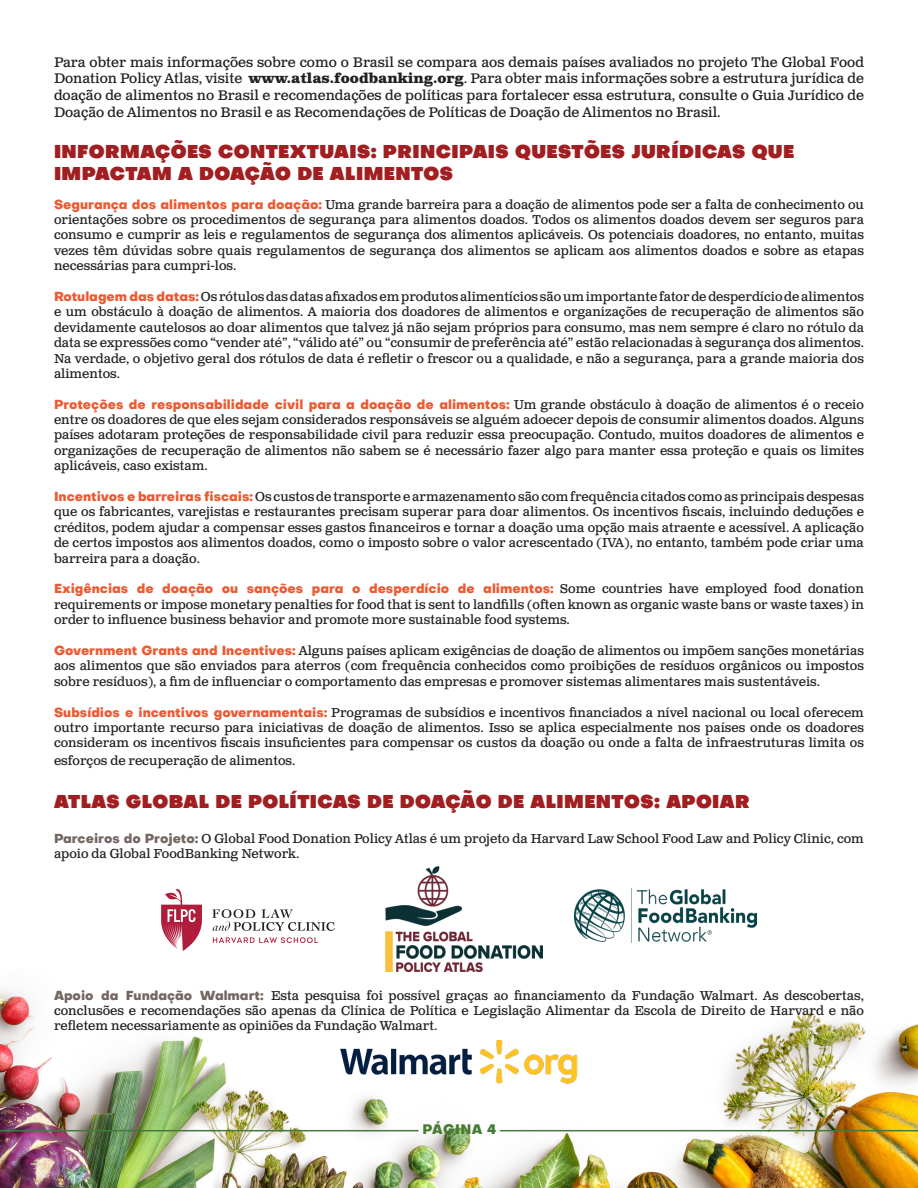
<style>
.page{position:relative;width:918px;height:1188px;background:#fff}
.page>*{position:absolute;margin:0;border:0;box-sizing:border-box;transform-origin:0 0}
.heading_1{font:18px/21.6px "Objectivity Super";letter-spacing:.025em;color:#a11e21}
.t1{font:13.8px/16.6px "Clarendon Text Pro";color:#231f20;text-align:justify}
.t2{font:800 13.5px "Objectivity";letter-spacing:.03em;color:#457c32}
.t3{font:12.9px/15.5px "Clarendon Text Pro";color:#231f20;text-align:justify}
.s1{font-weight:700}
.s2{font-family:"Objectivity";font-weight:800;color:#ec5a31}
.s3{font-family:"Objectivity";font-weight:800;color:#736663}
.s4{color:#427b3a}
</style>
<div class="page">
<img style="left:0;top:969px;width:918px;height:219px">
<img style="left:326px;top:1040px;width:266px;height:49px">
<hr style="left:0;top:1130px;width:418px;height:1px;background:#427b3a">
<hr style="left:500px;top:1130px;width:418px;height:1px;background:#427b3a">
<svg style="left:213px;top:937px;width:105px;height:6px"></svg>
<svg style="left:212px;top:909px;width:123px;height:22px"></svg>
<svg style="left:161px;top:889px;width:41px;height:62px"></svg>
<img style="left:386px;top:867px;width:156px;height:104px">
<img style="left:575px;top:888px;width:182px;height:54px">
<p class="t1" style="left:54px;top:54px;width:812px">Para obter mais informações sobre como o Brasil se compara aos demais países avaliados no projeto The Global Food Donation Policy Atlas, visite <span class="s1">www.atlas.foodbanking.org</span>. Para obter mais informações sobre a estrutura jurídica de doação de alimentos no Brasil e recomendações de políticas para fortalecer essa estrutura, consulte o Guia Jurídico de Doação de Alimentos no Brasil e as Recomendações de Políticas de Doação de Alimentos no Brasil.</p>
<p class="heading_1" style="left:54px;top:141px;width:742px">INFORMAÇÕES CONTEXTUAIS: PRINCIPAIS QUESTÕES JURÍDICAS QUE<br>IMPACTAM A DOAÇÃO DE ALIMENTOS</p>
<p class="t3" style="left:54px;top:197px;width:812px"><span class="s2">Segurança dos alimentos para doação:</span> Uma grande barreira para a doação de alimentos pode ser a falta de conhecimento ou orientações sobre os procedimentos de segurança para alimentos doados. Todos os alimentos doados devem ser seguros para consumo e cumprir as leis e regulamentos de segurança dos alimentos aplicáveis. Os potenciais doadores, no entanto, muitas vezes têm dúvidas sobre quais regulamentos de segurança dos alimentos se aplicam aos alimentos doados e sobre as etapas necessárias para cumpri-los.</p>
<p class="t3" style="left:54px;top:289px;width:812px"><span class="s2">Rotulagem das datas:</span>Os rótulos das datas afixados em produtos alimentícios são um importante fator de desperdício de alimentos e um obstáculo à doação de alimentos. A maioria dos doadores de alimentos e organizações de recuperação de alimentos são devidamente cautelosos ao doar alimentos que talvez já não sejam próprios para consumo, mas nem sempre é claro no rótulo da data se expressões como “vender até”, “válido até” ou “consumir de preferência até” estão relacionadas à segurança dos alimentos.<br>Na verdade, o objetivo geral dos rótulos de data é refletir o frescor ou a qualidade, e não a segurança, para a grande maioria dos alimentos.</p>
<p class="t3" style="left:54px;top:397px;width:812px"><span class="s2">Proteções de responsabilidade civil para a doação de alimentos:</span> Um grande obstáculo à doação de alimentos é o receio entre os doadores de que eles sejam considerados responsáveis se alguém adoecer depois de consumir alimentos doados. Alguns países adotaram proteções de responsabilidade civil para reduzir essa preocupação. Contudo, muitos doadores de alimentos e organizações de recuperação de alimentos não sabem se é necessário fazer algo para manter essa proteção e quais os limites aplicáveis, caso existam.</p>
<p class="t3" style="left:54px;top:489px;width:812px"><span class="s2">Incentivos e barreiras fiscais:</span>Os custos de transporte e armazenamento são com frequência citados como as principais despesas que os fabricantes, varejistas e restaurantes precisam superar para doar alimentos. Os incentivos fiscais, incluindo deduções e créditos, podem ajudar a compensar esses gastos financeiros e tornar a doação uma opção mais atraente e acessível. A aplicação de certos impostos aos alimentos doados, como o imposto sobre o valor acrescentado (IVA), no entanto, também pode criar uma barreira para a doação.</p>
<p class="t3" style="left:54px;top:582px;width:812px"><span class="s2">Exigências de doação ou sanções para o desperdício de alimentos:</span> Some countries have employed food donation requirements or impose monetary penalties for food that is sent to landfills (often known as organic waste bans or waste taxes) in order to influence business behavior and promote more sustainable food systems.</p>
<p class="t3" style="left:54px;top:643px;width:812px"><span class="s2">Government Grants and Incentives:</span> Alguns países aplicam exigências de doação de alimentos ou impõem sanções monetárias aos alimentos que são enviados para aterros (com frequência conhecidos como proibições de resíduos orgânicos ou impostos sobre resíduos), a fim de influenciar o comportamento das empresas e promover sistemas alimentares mais sustentáveis.</p>
<p class="t3" style="left:54px;top:705px;width:811px"><span class="s2">Subsídios e incentivos governamentais:</span> Programas de subsídios e incentivos financiados a nível nacional ou local oferecem outro importante recurso para iniciativas de doação de alimentos. Isso se aplica especialmente nos países onde os doadores consideram os incentivos fiscais insuficientes para compensar os custos da doação ou onde a falta de infraestruturas limita os</p>
<p class="t3" style="left:54px;top:754px;width:243px">esforços de recuperação de alimentos.</p>
<p class="heading_1" style="left:54px;top:790px;width:697px">ATLAS GLOBAL DE POLÍTICAS DE DOAÇÃO DE ALIMENTOS: APOIAR</p>
<p class="t3" style="left:54px;top:832px;width:811px;line-height:15px"><span class="s3">Parceiros do Projeto:</span> O Global Food Donation Policy Atlas é um projeto da Harvard Law School Food Law and Policy Clinic, com apoio da Global FoodBanking Network.</p>
<p class="t3" style="left:54px;top:989px;width:812px;line-height:15px"><span class="s3">Apoio da Fundação Walmart:</span> Esta pesquisa foi possível graças ao financiamento da Fundação Walmart. As descobertas, conclusões e recomendações são apenas da Clínica de Política e Legislação Alimentar da Escola de Direito de Harvard e não refletem necessariamente as opiniões da Fundação Walmart.</p>
<p class="t2" style="left:422px;top:1119px;width:76px">PÁGINA <span class="s4">4</span></p>
</div>
